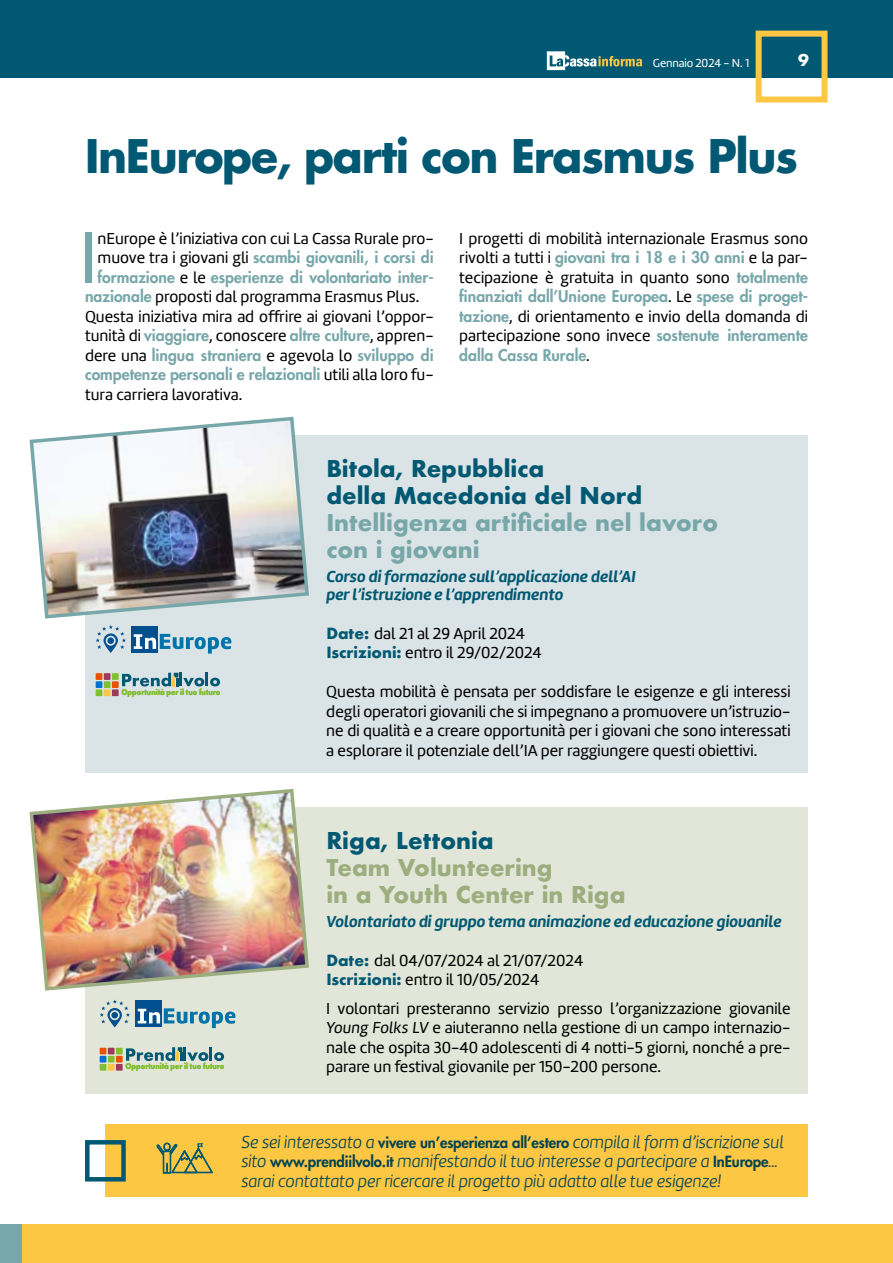
<style>
.page{position:relative;width:893px;height:1263px;background:#fff}
.page>*{position:absolute;margin:0;border:0;box-sizing:border-box;transform-origin:0 0}
.t1{font:74.85px "Marine";color:#78a7aa}
.t2{font:700 45px "Futura Std";letter-spacing:-.03em;color:#005872}
.t3{font:700 22.5px/27px "Futura";color:#005872}
.t4{font:700 22.5px/27px "Futura";color:#78a7aa}
.t5{font:700 22.5px/27px "Futura";color:#9cae7e}
.t6{font:italic 300 18px/19.5px "Marine";letter-spacing:-.01em;color:#004454}
.t7{font:700 18px "Futura PT";color:#fff}
.t8{font:16.5px/19.5px "Marine";color:#000}
.t9{font:italic 700 16.5px/18px "Marine";color:#005872}
.t10{font:800 15.75px/19.5px "Futura Std";color:#78a7aa}
.t11{font:12px "Marine";letter-spacing:-.01em;color:#fff}
.t12{font:700 8.85px "Futura PT";color:#82be32;scale:.85 1}
.s1{font-family:"Marine";font-weight:400;font-size:16.5px;color:#000}
.s2{font-family:"Futura Std";font-weight:800;font-size:15.75px;color:#78a7aa}
.s3{font-family:"Futura";font-weight:700;font-size:15px;color:#005872}
.s4{font-family:"Marine Regular Oblicua"}
.s5{font-family:"Futura Std";font-weight:800;font-style:normal;font-size:15px}
</style>
<div class="page">
<div style="left:0;top:0;width:893px;height:78px;background:#005872"></div>
<svg style="left:547px;top:51px;width:95px;height:19px"></svg>
<div style="left:756px;top:31px;width:71px;height:72px;border:6px solid #fdc643"></div>
<div style="left:0;top:1225px;width:893px;height:38px;background:#fdc643"></div>
<div style="left:105px;top:1125px;width:703px;height:72px;background:#fdc643"></div>
<div style="left:85px;top:1140px;width:41px;height:41px;border:4px solid #005872"></div>
<svg style="left:156px;top:1142px;width:57px;height:83px"></svg>
<div style="left:85px;top:808px;width:723px;height:286px;background:#e2e6d8"></div>
<img style="left:29px;top:788px;width:282px;height:203px">
<hr style="left:209px;top:1047px;width:3px;height:14px;background:#005872">
<svg style="left:214px;top:1052px;width:10px;height:9px"></svg>
<svg style="left:100px;top:1047px;width:108px;height:24px"></svg>
<div style="left:135px;top:1000px;width:27px;height:27px;background:#004f8e"></div>
<svg style="left:138px;top:1008px;width:97px;height:20px"></svg>
<svg style="left:100px;top:999px;width:30px;height:28px"></svg>
<div style="left:85px;top:436px;width:723px;height:337px;background:#dae3e5"></div>
<img style="left:29px;top:416px;width:282px;height:203px">
<svg style="left:96px;top:673px;width:124px;height:23px"></svg>
<div style="left:131px;top:626px;width:27px;height:26px;background:#004f8e"></div>
<svg style="left:134px;top:634px;width:97px;height:19px"></svg>
<svg style="left:96px;top:625px;width:30px;height:28px"></svg>
<div style="left:0;top:1225px;width:21px;height:38px;background:#78a7aa"></div>
<p class="t11" style="left:653px;top:55px;width:98px">Gennaio 2024 - N. 1</p>
<p class="t7" style="left:798px;top:49px;width:12px">9</p>
<h2 class="t2" style="left:85px;top:126px;width:714px">InEurope, parti con Erasmus Plus</h2>
<h1 class="t1" style="left:79px;top:211px;width:20px">I</h1>
<p class="t8" style="left:98px;top:228px;width:338px">nEurope è l’iniziativa con cui La Cassa Rurale pro-</p>
<p class="t10" style="left:98px;top:248px;width:338px"><span class="s1">muove tra i giovani gli</span> scambi giovanili, i corsi di formazione <span class="s1">e le</span> esperienze di volontariato inter-</p>
<p class="t8" style="left:85px;top:287px;width:350px"><span class="s2">nazionale</span> proposti dal programma Erasmus Plus.<br>Questa iniziativa mira ad offrire ai giovani l’oppor&shy;tunità di <span class="s2">viaggiare</span>, conoscere <span class="s2">altre culture</span>, appren-</p>
<p class="t10" style="left:85px;top:345px;width:350px"><span class="s1">dere una</span> lingua straniera <span class="s1">e agevola lo</span> sviluppo di competenze personali e relazionali <span class="s1">utili alla loro fu-</span></p>
<p class="t8" style="left:85px;top:384px;width:159px">tura carriera lavorativa.</p>
<p class="t8" style="left:459px;top:228px;width:350px;text-align:justify">I progetti di mobilità internazionale Erasmus sono rivolti a tutti i <span class="s2">giovani tra i 18 e i 30 anni</span> e la par&shy;tecipazione è gratuita in quanto sono <span class="s2">totalmente</span></p>
<p class="t10" style="left:459px;top:287px;width:350px">finanziati dall’Unione Europea<span class="s1">. Le</span> spese di proget-</p>
<p class="t8" style="left:459px;top:306px;width:350px"><span class="s2">tazione</span>, di orientamento e invio della domanda di partecipazione sono invece <span class="s2">sostenute interamente</span></p>
<p class="t10" style="left:459px;top:345px;width:132px">dalla Cassa Rurale<span class="s1">.</span></p>
<p class="t12" style="left:122px;top:686px;width:118px">Opportunità per il tuo futuro</p>
<h3 class="t3" style="left:326px;top:455px;width:317px">Bitola, Repubblica<br>della Macedonia del Nord</h3>
<h3 class="t4" style="left:326px;top:509px;width:393px">Intelligenza artificiale nel lavoro con i giovani</h3>
<p class="t9" style="left:326px;top:567px;width:311px">Corso di formazione sull’applicazione dell’AI per l’istruzione e l’apprendimento</p>
<p class="t8" style="left:326px;top:623px;width:217px"><span class="s3">Date:</span> dal 21 al 29 April 2024<br><span class="s3">Iscrizioni:</span> entro il 29/02/2024</p>
<p class="t8" style="left:326px;top:682px;width:466px;text-align:justify">Questa mobilità è pensata per soddisfare le esigenze e gli interessi degli operatori giovanili che si impegnano a promuovere un’istruzio&shy;ne di qualità e a creare opportunità per i giovani che sono interessati a esplorare il potenziale dell’IA per raggiungere questi obiettivi.</p>
<p class="t12" style="left:126px;top:1060px;width:118px">Opportunità per il tuo futuro</p>
<h3 class="t3" style="left:326px;top:827px;width:169px">Riga, Lettonia</h3>
<h3 class="t5" style="left:326px;top:854px;width:301px">Team Volunteering<br>in a Youth Center in Riga</h3>
<p class="t9" style="left:326px;top:912px;width:457px">Volontariato di gruppo tema animazione ed educazione giovanile</p>
<p class="t8" style="left:326px;top:950px;width:259px"><span class="s3">Date:</span> dal 04/07/2024 al 21/07/2024<br><span class="s3">Iscrizioni:</span> entro il 10/05/2024</p>
<p class="t8" style="left:326px;top:998px;width:466px;text-align:justify">I volontari presteranno servizio presso l’organizzazione giovanile <span class="s4">Young Folks LV</span> e aiuteranno nella gestione di un campo internazio&shy;nale che ospita 30-40 adolescenti di 4 notti-5 giorni, nonché a pre&shy;parare un festival giovanile per 150-200 persone.</p>
<p class="t6" style="left:241px;top:1132px;width:544px">Se sei interessato a <span class="s5">vivere un’esperienza all’estero</span> compila il form d’iscrizione sul sito <span class="s5">www.prendiilvolo.it</span> manifestando il tuo interesse a partecipare a <span class="s5">InEurope</span>… sarai contattato per ricercare il progetto più adatto alle tue esigenze!</p>
</div>
